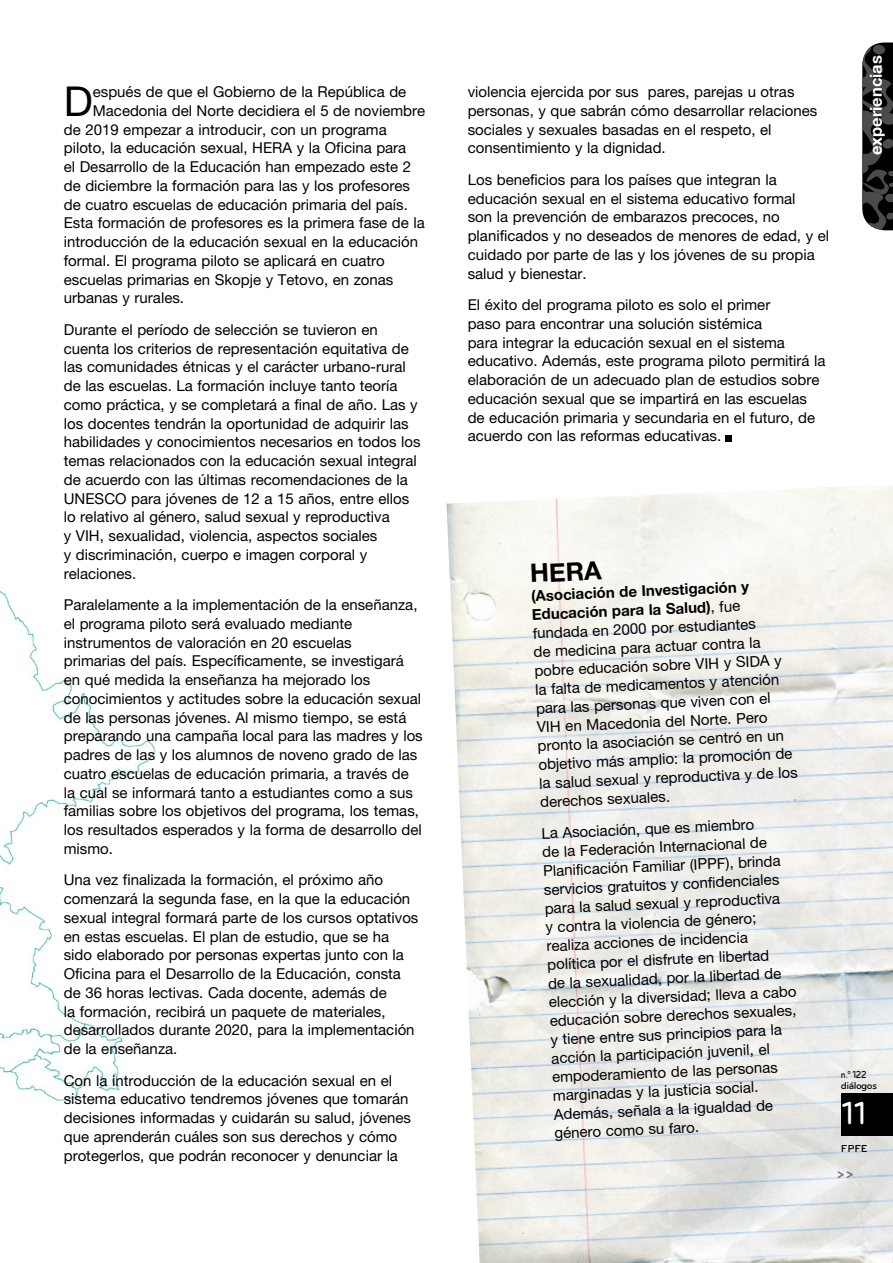
<style>
.page{position:relative;width:893px;height:1263px;background:#fff}
.page>*{position:absolute;margin:0;border:0;box-sizing:border-box;transform-origin:0 0}
.t1{font:700 433.8px "Bryant";color:#f6f6f6}
.t2{font:41.25px "Helvetica Neue LT";color:#000}
.t3{font:500 33px "Bryant";color:#fff;scale:.85 1}
.t4{font:700 25.5px "Helvetica Neue LT";color:#000}
.t5{font:700 16.5px "Helvetica Neue LT";color:#fff}
.t6{font:15px/18.8px "Helvetica Neue LT";color:#000}
.t7{font:700 13.5px "Bryant";color:#707172}
.t8{font:500 10.5px/11.6px "Bryant";letter-spacing:-.045em;color:#000;scale:.8 1}
.t9{font:500 10.5px "Bryant";letter-spacing:-.045em;color:#000}
.s1{font-weight:700}
</style>
<div class="page">
<img style="left:446px;top:485px;width:447px;height:778px">
<img style="left:0;top:590px;width:156px;height:511px">
<svg style="left:862px;top:43px;width:31px;height:187px;background:#2a2a2a"></svg>
<svg style="left:726px;top:435px;width:6px;height:6px"></svg>
<div style="left:841px;top:1093px;width:52px;height:43px;background:#000"></div>
<h2 class="t2" style="left:64px;top:77px;width:31px">D</h2>
<p class="t6" style="left:93px;top:82px;width:315px">espués de que el Gobierno de la República de</p>
<p class="t6" style="left:93px;top:101px;width:334px">Macedonia del Norte decidiera el 5 de noviembre</p>
<p class="t6" style="left:64px;top:120px;width:325px">de 2019 empezar a introducir, con un programa</p>
<p class="t6" style="left:64px;top:138px;width:344px">piloto, la educación sexual, HERA y la Oficina para</p>
<p class="t6" style="left:64px;top:157px;width:349px">el Desarrollo de la Educación han empezado este 2</p>
<p class="t6" style="left:64px;top:176px;width:348px">de diciembre la formación para las y los profesores</p>
<p class="t6" style="left:64px;top:195px;width:346px">de cuatro escuelas de educación primaria del país.</p>
<p class="t6" style="left:64px;top:213px;width:363px">Esta formación de profesores es la primera fase de la</p>
<p class="t6" style="left:64px;top:232px;width:356px">introducción de la educación sexual en la educación</p>
<p class="t6" style="left:64px;top:251px;width:323px">formal. El programa piloto se aplicará en cuatro</p>
<p class="t6" style="left:64px;top:270px;width:331px">escuelas primarias en Skopje y Tetovo, en zonas</p>
<p class="t6" style="left:64px;top:288px;width:122px">urbanas y rurales.</p>
<p class="t6" style="left:64px;top:320px;width:358px">Durante el período de selección se tuvieron en cuenta los criterios de representación equitativa de las comunidades étnicas y el carácter urbano-rural de las escuelas. La formación incluye tanto teoría como práctica, y se completará a final de año. Las y los docentes tendrán la oportunidad de adquirir las habilidades y conocimientos necesarios en todos los temas relacionados con la educación sexual integral de acuerdo con las últimas recomendaciones de la UNESCO para jóvenes de 12 a 15 años, entre ellos lo relativo al género, salud sexual y reproductiva<br>y VIH, sexualidad, violencia, aspectos sociales<br>y discriminación, cuerpo e imagen corporal y relaciones.</p>
<p class="t6" style="left:64px;top:595px;width:360px">Paralelamente a la implementación de la enseñanza, el programa piloto será evaluado mediante instrumentos de valoración en 20 escuelas<br>primarias del país. Específicamente, se investigará en qué medida la enseñanza ha mejorado los conocimientos y actitudes sobre la educación sexual de las personas jóvenes. Al mismo tiempo, se está preparando una campaña local para las madres y los padres de las y los alumnos de noveno grado de las cuatro escuelas de educación primaria, a través de la cual se informará tanto a estudiantes como a sus familias sobre los objetivos del programa, los temas, los resultados esperados y la forma de desarrollo del mismo.</p>
<p class="t6" style="left:64px;top:870px;width:356px">Una vez finalizada la formación, el próximo año comenzará la segunda fase, en la que la educación sexual integral formará parte de los cursos optativos en estas escuelas. El plan de estudio, que se ha sido elaborado por personas expertas junto con la Oficina para el Desarrollo de la Educación, consta de 36 horas lectivas. Cada docente, además de<br>la formación, recibirá un paquete de materiales, desarrollados durante 2020, para la implementación de la enseñanza.</p>
<p class="t6" style="left:64px;top:1071px;width:349px">Con la introducción de la educación sexual en el sistema educativo tendremos jóvenes que tomarán decisiones informadas y cuidarán su salud, jóvenes que aprenderán cuáles son sus derechos y cómo protegerlos, que podrán reconocer y denunciar la</p>
<p class="t6" style="left:468px;top:82px;width:351px">violencia ejercida por sus pares, parejas u otras personas, y que sabrán cómo desarrollar relaciones sociales y sexuales basadas en el respeto, el consentimiento y la dignidad.</p>
<p class="t6" style="left:468px;top:170px;width:363px">Los beneficios para los países que integran la educación sexual en el sistema educativo formal<br>son la prevención de embarazos precoces, no planificados y no deseados de menores de edad, y el cuidado por parte de las y los jóvenes de su propia salud y bienestar.</p>
<p class="t6" style="left:468px;top:295px;width:359px">El éxito del programa piloto es solo el primer<br>paso para encontrar una solución sistémica<br>para integrar la educación sexual en el sistema educativo. Además, este programa piloto permitirá la elaboración de un adecuado plan de estudios sobre educación sexual que se impartirá en las escuelas de educación primaria y secundaria en el futuro, de acuerdo con las reformas educativas.</p>
<p class="t5" style="left:866px;top:155px;width:101px;rotate:-90deg">experiencias</p>
<h3 class="t4" style="left:530px;top:557px;width:73px;rotate:-2deg">HERA</h3>
<p class="t6" style="left:529px;top:587px;width:260px;rotate:-3deg"><span class="s1">(Asociación de Investigación y<br>Educación para la Salud)</span>, fue fundada en 2000 por estudiantes<br>de medicina para actuar contra la pobre educación sobre VIH y SIDA y la falta de medicamentos y atención para las personas que viven con el<br>VIH en Macedonia del Norte. Pero pronto la asociación se centró en un objetivo más amplio: la promoción de la salud sexual y reproductiva y de los derechos sexuales.</p>
<p class="t6" style="left:538px;top:825px;width:250px;rotate:-3deg">La Asociación, que es miembro<br>de la Federación Internacional de Planificación Familiar (IPPF), brinda servicios gratuitos y confidenciales para la salud sexual y reproductiva<br>y contra la violencia de género; realiza acciones de incidencia política por el disfrute en libertad<br>de la sexualidad, por la libertad de elección y la diversidad; lleva a cabo educación sobre derechos sexuales, y tiene entre sus principios para la acción la participación juvenil, el empoderamiento de las personas marginadas y la justicia social.<br>Además, señala a la igualdad de género como su faro.</p>
<h1 class="t1" style="left:518px;top:896px;width:441px">&gt;&gt;</h1>
<p class="t8" style="left:841px;top:1068px;width:47px">n.º 122 diálogos</p>
<h3 class="t3" style="left:842px;top:1094px;width:29px">11</h3>
<p class="t9" style="left:841px;top:1143px;width:28px">FPFE</p>
<p class="t7" style="left:836px;top:1166px;width:19px">&gt;&gt;</p>
</div>
